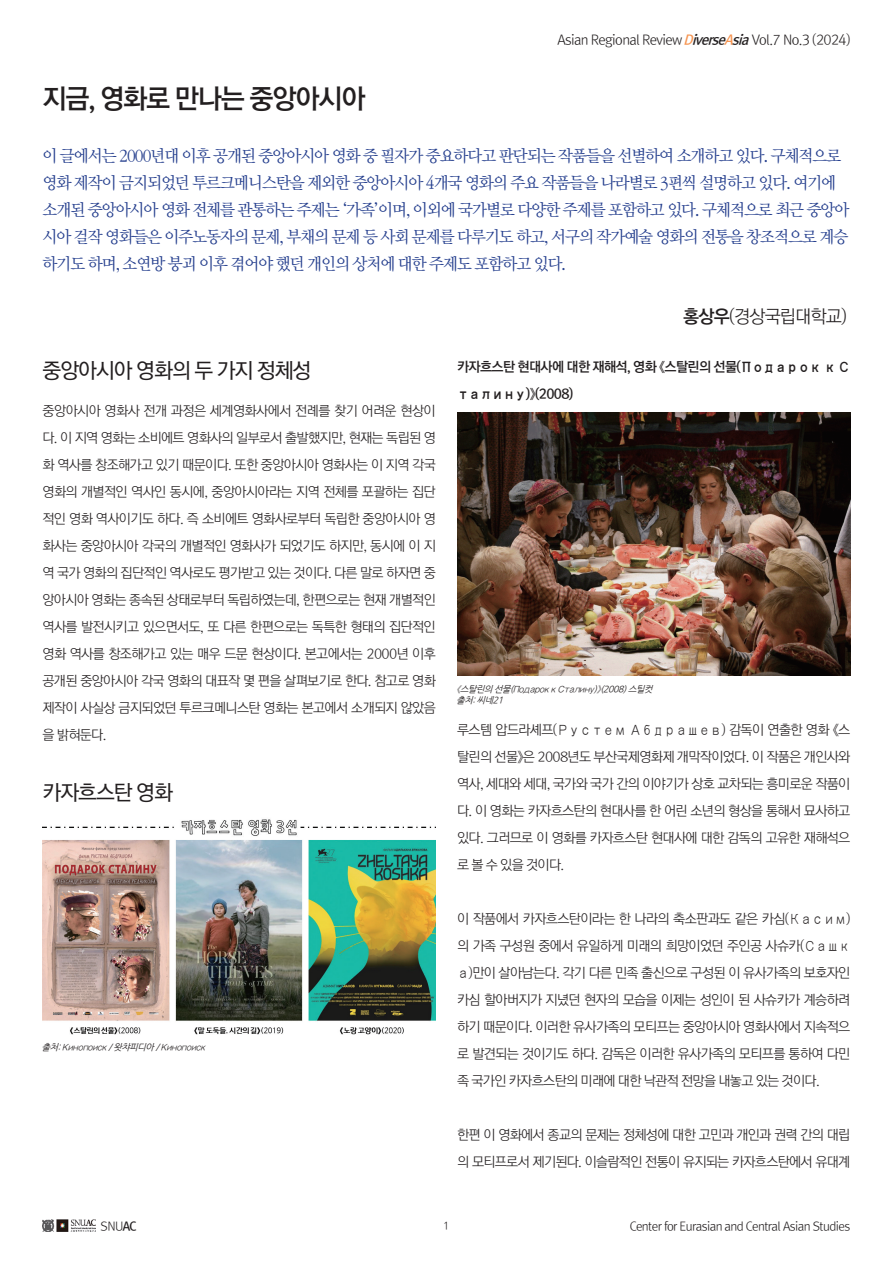
<style>
.page{position:relative;width:893px;height:1263px;background:#fff}
.page>*{position:absolute;margin:0;border:0;box-sizing:border-box;transform-origin:0 0}
.t1{font:27px "Rix Go B";letter-spacing:-.05em;color:#231f20}
.t2{font:21px "Rix Go M";letter-spacing:-.05em;color:#231f20}
.t3{font:18px "Rix Go L";letter-spacing:-.05em;color:#231f20}
.t4{font:16.5px/27px "Rix Mj M";letter-spacing:-.055em;color:#253f8e}
.t5{font:13.5px/27px "Rix Go L";letter-spacing:-.05em;color:#231f20;text-align:justify}
.t6{font:13.5px/27px "Rix Go B";letter-spacing:-.05em;color:#231f20}
.t7{font:12px "Rix Go L";letter-spacing:-.05em;color:#231f20}
.t8{font:10.5px "Rix Go L";color:#231f20}
.t9{font:italic 9px/10.8px "Nanum Gothic";color:#231f20}
.s1{font-family:"Rix Go B";font-style:italic;color:#f69450}
.s2{font-family:"Rix Go B";font-style:italic}
.s3{font-family:"Rix Go B"}
</style>
<div class="page">
<img style="left:43px;top:1220px;width:53px;height:12px">
<img style="left:43px;top:819px;width:393px;height:216px">
<img style="left:457px;top:412px;width:393px;height:264px">
<p class="t5" style="left:557px;top:26px;width:294px">Asian Regional Review <span class="s1">D</span><span class="s2">iverse</span><span class="s1">A</span><span class="s2">sia</span> Vol.7 No.3 (2024)</p>
<h1 class="t1" style="left:43px;top:80px;width:325px">지금, 영화로 만나는 중앙아시아</h1>
<p class="t4" style="left:43px;top:141px;width:808px">이 글에서는 2000년대 이후 공개된 중앙아시아 영화 중 필자가 중요하다고 판단되는 작품들을 선별하여 소개하고 있다. 구체적으로 영화 제작이 금지되었던 투르크메니스탄을 제외한 중앙아시아 4개국 영화의 주요 작품들을 나라별로 3편씩 설명하고 있다. 여기에 소개된 중앙아시아 영화 전체를 관통하는 주제는 ‘가족’이며, 이외에 국가별로 다양한 주제를 포함하고 있다. 구체적으로 최근 중앙아 시아 걸작 영화들은 이주노동자의 문제, 부채의 문제 등 사회 문제를 다루기도 하고, 서구의 작가예술 영화의 전통을 창조적으로 계승 하기도 하며, 소연방 붕괴 이후 겪어야 했던 개인의 상처에 대한 주제도 포함하고 있다.</p>
<h3 class="t3" style="left:683px;top:304px;width:165px"><span class="s3">홍상우</span>(경상국립대학교)</h3>
<h2 class="t2" style="left:43px;top:357px;width:271px">중앙아시아 영화의 두 가지 정체성</h2>
<p class="t5" style="left:43px;top:397px;width:395px">중앙아시아 영화사 전개 과정은 세계영화사에서 전례를 찾기 어려운 현상이 다. 이 지역 영화는 소비에트 영화사의 일부로서 출발했지만, 현재는 독립된 영 화 역사를 창조해가고 있기 때문이다. 또한 중앙아시아 영화사는 이 지역 각국 영화의 개별적인 역사인 동시에, 중앙아시아라는 지역 전체를 포괄하는 집단 적인 영화 역사이기도 하다. 즉 소비에트 영화사로부터 독립한 중앙아시아 영 화사는 중앙아시아 각국의 개별적인 영화사가 되었기도 하지만, 동시에 이 지 역 국가 영화의 집단적인 역사로도 평가받고 있는 것이다. 다른 말로 하자면 중 앙아시아 영화는 종속된 상태로부터 독립하였는데, 한편으로는 현재 개별적인 역사를 발전시키고 있으면서도, 또 다른 한편으로는 독특한 형태의 집단적인 영화 역사를 창조해가고 있는 매우 드문 현상이다. 본고에서는 2000년 이후 공개된 중앙아시아 각국 영화의 대표작 몇 편을 살펴보기로 한다. 참고로 영화 제작이 사실상 금지되었던 투르크메니스탄 영화는 본고에서 소개되지 않았음 을 밝혀둔다.</p>
<p class="t6" style="left:457px;top:353px;width:395px">카자흐스탄 현대사에 대한 재해석, 영화 《스탈린의 선물(Подарок к С талину)》(2008)</p>
<p class="t9" style="left:456px;top:684px;width:200px">《스탈린의 선물(ПодароккСталину)》(2008)스틸컷 출처:씨네21</p>
<p class="t5" style="left:457px;top:716px;width:395px">루스템 압드라셰프(Рустем Абдрашев) 감독이 연출한 영화 《스 탈린의 선물》은 2008년도 부산국제영화제 개막작이었다. 이 작품은 개인사와 역사, 세대와 세대, 국가와 국가 간의 이야기가 상호 교차되는 흥미로운 작품이 다. 이 영화는 카자흐스탄의 현대사를 한 어린 소년의 형상을 통해서 묘사하고 있다. 그러므로 이 영화를 카자흐스탄 현대사에 대한 감독의 고유한 재해석으 로 볼 수 있을 것이다.</p>
<h2 class="t2" style="left:43px;top:779px;width:132px">카자흐스탄 영화</h2>
<p class="t9" style="left:42px;top:1042px;width:168px">출처:Кинопоиск/왓챠피디아 /Кинопоиск</p>
<p class="t5" style="left:457px;top:905px;width:395px">이 작품에서 카자흐스탄이라는 한 나라의 축소판과도 같은 카심(Касим) 의 가족 구성원 중에서 유일하게 미래의 희망이었던 주인공 사슈카(Сашк а)만이 살아남는다. 각기 다른 민족 출신으로 구성된 이 유사가족의 보호자인 카심 할아버지가 지녔던 현자의 모습을 이제는 성인이 된 사슈카가 계승하려 하기 때문이다. 이러한 유사가족의 모티프는 중앙아시아 영화사에서 지속적으 로 발견되는 것이기도 하다. 감독은 이러한 유사가족의 모티프를 통하여 다민 족 국가인 카자흐스탄의 미래에 대한 낙관적 전망을 내놓고 있는 것이다.</p>
<p class="t5" style="left:457px;top:1121px;width:395px">한편 이 영화에서 종교의 문제는 정체성에 대한 고민과 개인과 권력 간의 대립 의 모티프로서 제기된다. 이슬람적인 전통이 유지되는 카자흐스탄에서 유대계</p>
<p class="t7" style="left:101px;top:1218px;width:38px">SNU<span class="s3">AC</span></p>
<p class="t8" style="left:443px;top:1218px;width:8px">1</p>
<p class="t7" style="left:630px;top:1218px;width:222px">Center for Eurasian and Central Asian Studies</p>
</div>
